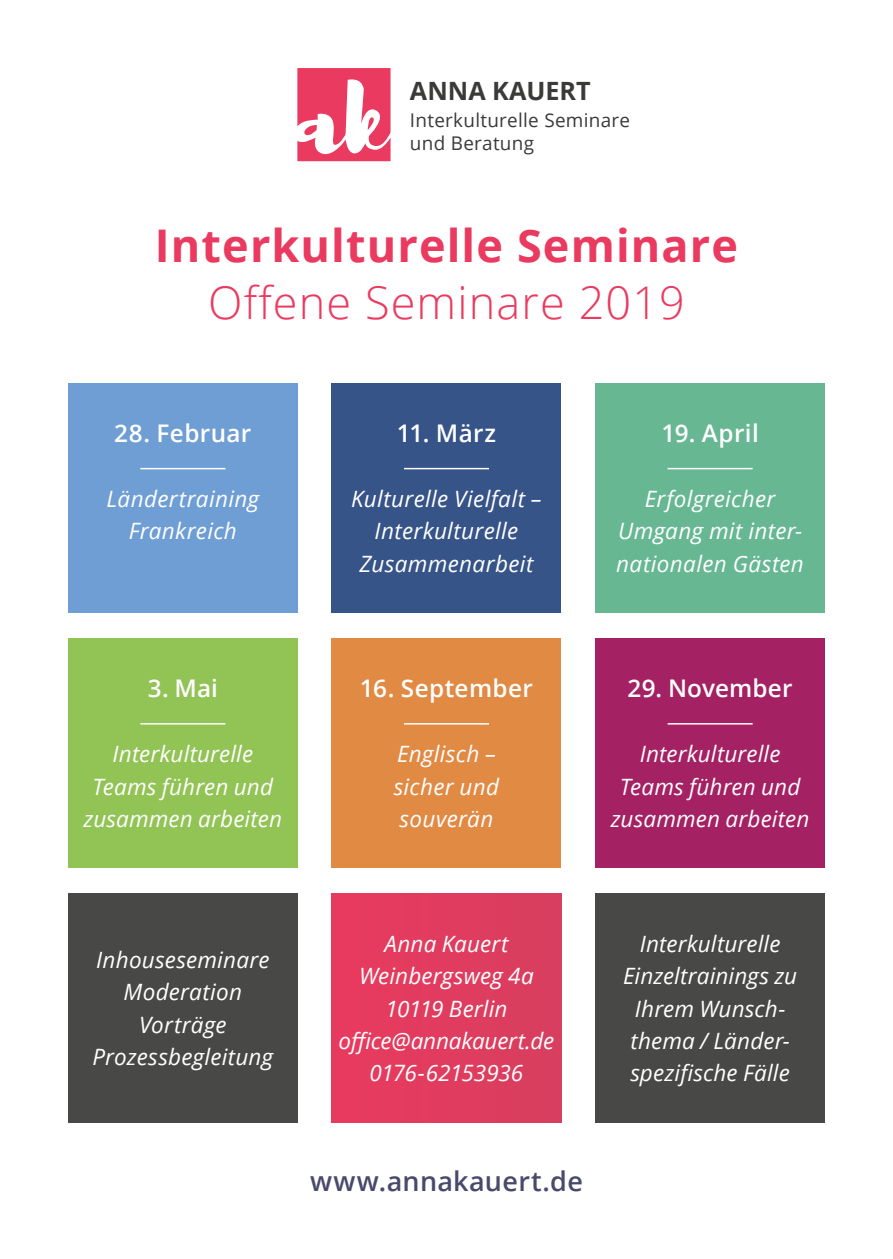
<style>
.page{position:relative;width:893px;height:1259px;background:#fff}
.page>*{position:absolute;margin:0;border:0;box-sizing:border-box;transform-origin:0 0}
.t1{font:700 45px "Open Sans";letter-spacing:.025em;color:#ea3a5f}
.t2{font:300 45px "Open Sans";letter-spacing:.025em;color:#ea3a5f}
.t3{font:600 27px "Open Sans";letter-spacing:.01em;color:#4a496c}
.t4{font:700 25.2px "Open Sans";color:#3a3a39}
.t5{font:600 24.3px "Open Sans";letter-spacing:.015em;color:#fff}
.t6{font:italic 22.5px/32.4px "Open Sans";letter-spacing:.01em;color:#fff;text-align:center}
.t7{font:18.9px/22.8px "Open Sans";letter-spacing:.015em;color:#3a3a39}
</style>
<div class="page">
<div style="left:68px;top:383px;width:230px;height:229px;background:#6e9ed4"></div>
<div style="left:595px;top:638px;width:230px;height:229px;background:#a42163"></div>
<hr style="left:140px;top:468px;width:85px;height:1px;background:#fff">
<div style="left:332px;top:638px;width:229px;height:229px;background:#e18a44"></div>
<hr style="left:404px;top:723px;width:85px;height:1px;background:#fff">
<div style="left:595px;top:893px;width:230px;height:230px;background:#484847"></div>
<hr style="left:668px;top:723px;width:85px;height:1px;background:#fff">
<div style="left:595px;top:383px;width:230px;height:229px;background:#67b793"></div>
<hr style="left:668px;top:468px;width:85px;height:1px;background:#fff">
<div style="left:332px;top:383px;width:229px;height:229px;background:#375488"></div>
<hr style="left:404px;top:468px;width:85px;height:1px;background:#fff">
<div style="left:68px;top:638px;width:230px;height:229px;background:#92c355"></div>
<hr style="left:140px;top:723px;width:85px;height:1px;background:#fff">
<div style="left:68px;top:893px;width:230px;height:230px;background:#484847"></div>
<div style="left:332px;top:893px;width:229px;height:230px;background:#e03c5f"></div>
<svg style="left:297px;top:68px;width:94px;height:93px"></svg>
<p class="t4" style="left:410px;top:73px;width:182px">ANNA KAUERT</p>
<p class="t7" style="left:410px;top:108px;width:222px">Interkulturelle Seminare und Beratung</p>
<h1 class="t1" style="left:155px;top:213px;width:585px">Interkulturelle Seminare</h1>
<h1 class="t2" style="left:208px;top:271px;width:478px">Offene Seminare 2019</h1>
<p class="t5" style="left:114px;top:416px;width:139px">28. Februar</p>
<p class="t6" style="left:107px;top:482px;width:154px">Ländertraining<br>Frankreich</p>
<p class="t5" style="left:148px;top:672px;width:72px">3. Mai</p>
<p class="t6" style="left:84px;top:737px;width:200px">Interkulturelle<br>Teams führen und zusammen arbeiten</p>
<p class="t5" style="left:397px;top:416px;width:101px">11. März</p>
<p class="t6" style="left:351px;top:482px;width:192px">Kulturelle Vielfalt –<br>Interkulturelle<br>Zusammenarbeit</p>
<p class="t5" style="left:360px;top:672px;width:175px">16. September</p>
<p class="t6" style="left:394px;top:737px;width:107px;text-align:left">Englisch – sicher und souverän</p>
<p class="t5" style="left:661px;top:416px;width:99px">19. April</p>
<p class="t6" style="left:616px;top:482px;width:189px">Erfolgreicher<br>Umgang mit inter&shy;nationalen Gästen</p>
<p class="t5" style="left:628px;top:672px;width:166px">29. November</p>
<p class="t6" style="left:611px;top:737px;width:200px">Interkulturelle<br>Teams führen und zusammen arbeiten</p>
<p class="t6" style="left:92px;top:943px;width:182px">Inhouseseminare<br>Moderation<br>Vorträge<br>Prozessbegleitung</p>
<p class="t6" style="left:339px;top:927px;width:217px">Anna Kauert<br>Weinbergsweg 4a<br>10119 Berlin office@annakauert.de<br>0176-62153936</p>
<p class="t3" style="left:310px;top:1162px;width:274px">www.annakauert.de</p>
<p class="t6" style="left:623px;top:927px;width:176px">Interkulturelle<br>Einzeltrainings zu<br>Ihrem Wunsch&shy;thema / Länder&shy;spezifische Fälle</p>
</div>
